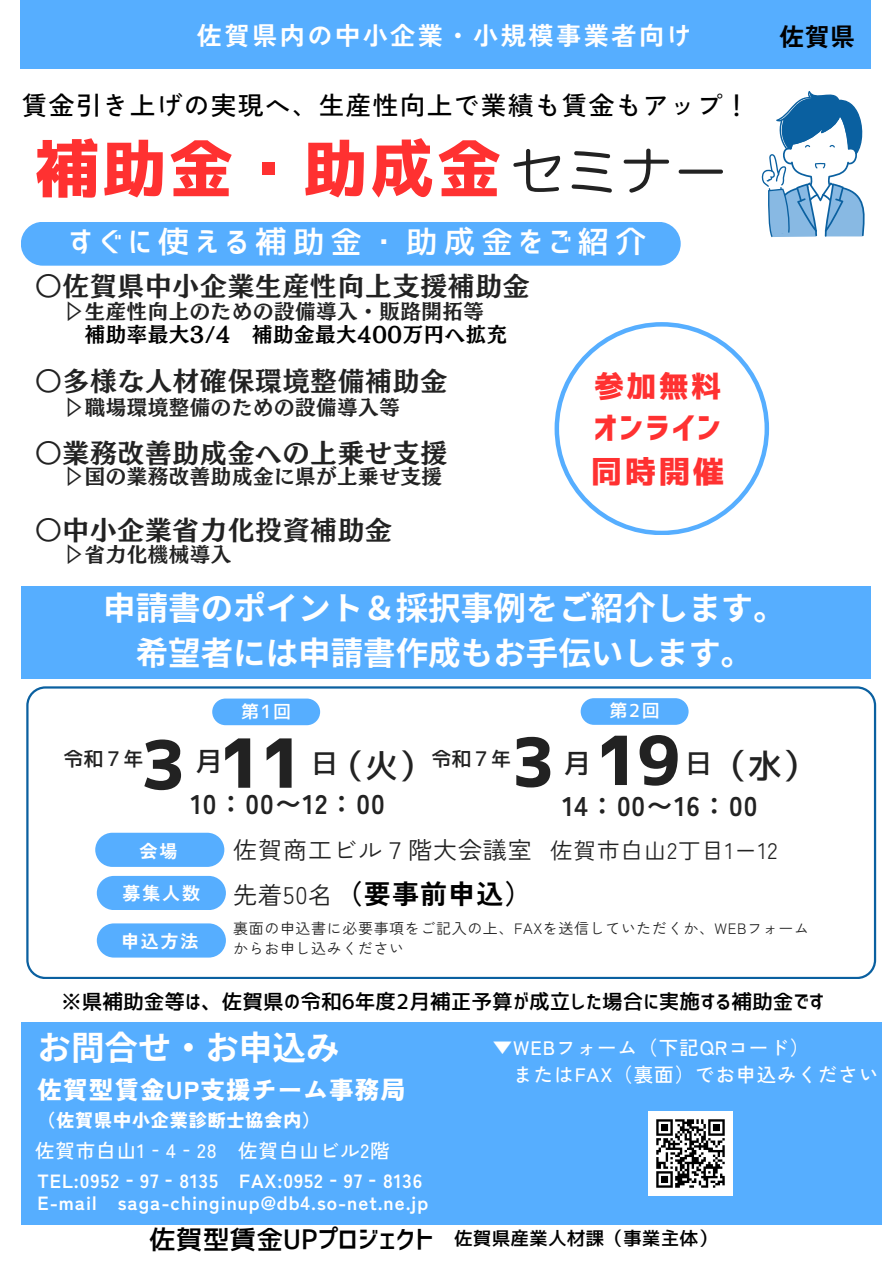
<style>
.page{position:relative;width:894px;height:1264px;background:#fff}
.page>*{position:absolute;margin:0;border:0;box-sizing:border-box;transform-origin:0 0}
.t1{font:67.5px "Corporate Logo Bold";color:#222}
.t2{font:64.05px "Corporate Logo Bold";letter-spacing:.045em;color:#ff3131}
.t3{font:54.45px "rounded mplus 1 p regular";color:#222}
.t4{font:34.2px "Corporate Logo Medium";color:#222}
.t5{font:700 33.6px "Noto Sans JP";color:#fff}
.t6{font:33.6px "Corporate Logo Medium";color:#222}
.t7{font:32.55px/45px "Gen Ei Gothic M B";color:#fff;text-align:center}
.t8{font:31.5px "Corporate Logo Medium";letter-spacing:.195em;color:#fff}
.t9{font:31.5px/43.8px "Corporate Logo Bold";letter-spacing:.08em;color:#ff3131}
.t10{font:30px "Corporate Logo Bold";color:#ff3131}
.t11{font:700 27px "Zen Kaku Gothic New";letter-spacing:.04em;color:#222}
.t12{font:700 27px "Zen Kaku Gothic New";letter-spacing:.04em;color:#000}
.t13{font:27px "Corporate Logo Medium";color:#222}
.t14{font:26.85px "Corporate Logo Medium";color:#000}
.t15{font:26.7px "Canva Mode Min A Std B";letter-spacing:.03em;color:#222}
.t16{font:500 25.65px "Zen Kaku Gothic New";letter-spacing:.05em;color:#000}
.t17{font:700 25.2px "Zen Kaku Gothic New";letter-spacing:.1em;color:#fff}
.t18{font:700 24.9px "Zen Kaku Gothic New";color:#000}
.t19{font:900 24.45px "Zen Kaku Gothic New";letter-spacing:.05em;color:#fff}
.t20{font:24px "Zen Kaku Gothic New";letter-spacing:.04em;color:#222}
.t21{font:22.5px "Zen Kaku Gothic New";letter-spacing:.04em;color:#222}
.t22{font:20.7px "Corporate Logo Medium";color:#000}
.t23{font:20.4px "Canva Mode Min A Std B";letter-spacing:.03em;color:#222}
.t24{font:20.4px "Canva Mode Min A Std B";letter-spacing:.03em;color:#000}
.t25{font:19.95px "Corporate Logo Medium";color:#222}
.t26{font:500 19.5px "Zen Kaku Gothic New";letter-spacing:.05em;color:#fff}
.t27{font:700 19.2px "Zen Kaku Gothic New";letter-spacing:.05em;color:#fff}
.t28{font:18.75px "Corporate Logo Medium";color:#000}
.t29{font:900 18px "Zen Kaku Gothic New";letter-spacing:.05em;color:#fff}
.t30{font:700 18px "Zen Kaku Gothic New";letter-spacing:.1em;color:#fff}
.t31{font:18px "Corporate Logo Medium";letter-spacing:.08em;color:#fff}
.t32{font:15px/20.2px "Zen Kaku Gothic New";letter-spacing:.04em;color:#222}
.s1{font-family:"Noto Sans CJ Ksc"}
</style>
<div class="page">
<svg style="left:26px;top:686px;width:849px;height:293px"></svg>
<div style="left:21px;top:0;width:849px;height:68px;background:#56aeff"></div>
<div style="left:21px;top:222px;width:659px;height:44px;background:#56aeff;border-radius:22px"></div>
<svg style="left:554px;top:322px;width:214px;height:213px"></svg>
<div style="left:21px;top:1022px;width:860px;height:202px;background:#56aeff"></div>
<svg style="left:95px;top:832px;width:129px;height:34px;background:#62b3ff"></svg>
<svg style="left:97px;top:875px;width:129px;height:35px;background:#63b4ff"></svg>
<svg style="left:97px;top:923px;width:129px;height:34px;background:#61b3ff"></svg>
<svg style="left:761px;top:91px;width:104px;height:146px"></svg>
<img style="left:648px;top:1111px;width:84px;height:84px">
<div style="left:21px;top:586px;width:849px;height:92px;background:#56aeff"></div>
<div style="left:212px;top:698px;width:108px;height:27px;background:#56aeff;border-radius:13px"></div>
<div style="left:580px;top:698px;width:108px;height:26px;background:#56aeff;border-radius:13px"></div>
<p class="t17" style="left:197px;top:15px;width:496px">佐賀県内の中小企業・小規模事業者向け</p>
<p class="t18" style="left:779px;top:17px;width:77px">佐賀県</p>
<p class="t16" style="left:22px;top:85px;width:728px">賃金引き上げの実現へ、生産性向上で業績も賃金もアップ！</p>
<p class="t2" style="left:35px;top:137px;width:467px">補助金・助成金</p>
<p class="t8" style="left:69px;top:226px;width:579px">すぐに使える補助金・助成金をご紹介</p>
<p class="t3" style="left:510px;top:133px;width:219px">セミナー</p>
<p class="t15" style="left:35px;top:272px;width:495px">〇佐賀県中小企業生産性向上支援補助金</p>
<p class="t23" style="left:64px;top:301px;width:422px">▷生産性向上のための設備導入・販路開拓等</p>
<h5 class="t24" style="left:85px;top:324px;width:424px">補助率最大3/4 補助金最大400万円へ拡充</h5>
<h3 class="t15" style="left:35px;top:368px;width:413px">〇多様な人材確保環境整備補助金</h3>
<p class="t23" style="left:64px;top:397px;width:337px">▷職場環境整備のための設備導入等</p>
<p class="t15" style="left:35px;top:440px;width:413px">〇業務改善助成金への上乗せ支援</p>
<p class="t23" style="left:64px;top:466px;width:379px">▷国の業務改善助成金に県が上乗せ支援</p>
<p class="t15" style="left:35px;top:516px;width:358px">〇中小企業省力化投資補助金</p>
<p class="t23" style="left:64px;top:544px;width:168px">▷省力化機械導入</p>
<p class="t10" style="left:594px;top:371px;width:129px">参加無料</p>
<p class="t9" style="left:590px;top:406px;width:135px">オンライン同時開催</p>
<p class="t7" style="left:103px;top:587px;width:684px">申請書のポイント＆採択事例をご紹介します。希望者には申請書作成もお手伝いします。</p>
<p class="t31" style="left:241px;top:702px;width:52px">第1回</p>
<p class="t31" style="left:609px;top:701px;width:52px">第2回</p>
<p class="t1" style="left:129px;top:729px;width:176px">３ 11</p>
<p class="t1" style="left:595px;top:727px;width:87px">19</p>
<p class="t1" style="left:510px;top:728px;width:45px">3</p>
<p class="t25" style="left:63px;top:749px;width:81px">令和７年</p>
<p class="t25" style="left:431px;top:749px;width:81px">令和７年</p>
<p class="t13" style="left:195px;top:747px;width:28px">月</p>
<p class="t13" style="left:311px;top:749px;width:28px">日</p>
<p class="t6" style="left:331px;top:748px;width:102px">（火）</p>
<p class="t13" style="left:563px;top:749px;width:28px">月</p>
<p class="t13" style="left:685px;top:749px;width:28px">日</p>
<p class="t4" style="left:713px;top:748px;width:104px">（水）</p>
<h1 class="t11" style="left:191px;top:782px;width:195px">10：00〜12：00</h1>
<h4 class="t11" style="left:562px;top:785px;width:196px">14：00〜16：00</h4>
<h2 class="t30" style="left:139px;top:836px;width:39px">会場</h2>
<h5 class="t20" style="left:233px;top:831px;width:300px">佐賀商工ビル７階大会議室</h5>
<p class="t30" style="left:123px;top:879px;width:79px">募集人数</p>
<p class="t20" style="left:233px;top:875px;width:101px">先着50名</p>
<p class="t12" style="left:336px;top:872px;width:197px">（要事前申込）</p>
<p class="t30" style="left:121px;top:927px;width:79px">申込方法</p>
<p class="t32" style="left:233px;top:917px;width:577px">裏面の申込書に必要事項をご記入の上、FAXを送信していただくか、WEBフォームからお申し込みください</p>
<p class="t21" style="left:550px;top:832px;width:229px">佐賀市白山2丁目1<span class="s1">－</span>12</p>
<h6 class="t22" style="left:61px;top:990px;width:764px">※県補助金等は、佐賀県の令和6年度2月補正予算が成立した場合に実施する補助金です</h6>
<p class="t5" style="left:37px;top:1021px;width:304px">お問合せ・お申込み</p>
<p class="t19" style="left:37px;top:1070px;width:369px">佐賀型賃金UP支援チーム事務局</p>
<p class="t29" style="left:37px;top:1105px;width:284px">（佐賀県中小企業診断士協会内）</p>
<p class="t26" style="left:35px;top:1135px;width:356px">佐賀市白山1‐4‐28 佐賀白山ビル2階</p>
<p class="t27" style="left:37px;top:1165px;width:386px">TEL:0952‐97‐8135 FAX:0952‐97‐8136</p>
<p class="t27" style="left:37px;top:1187px;width:392px">E-mail saga-chinginup@db4.so-net.ne.jp</p>
<h5 class="t26" style="left:492px;top:1032px;width:318px">▼WEBフォーム（下記QRコード）</h5>
<h5 class="t26" style="left:513px;top:1059px;width:367px">またはFAX（裏面）でお申込みください</h5>
<p class="t14" style="left:149px;top:1225px;width:286px">佐賀型賃金UPプロジェクト</p>
<p class="t28" style="left:454px;top:1228px;width:264px">佐賀県産業人材課（事業主体）</p>
</div>
